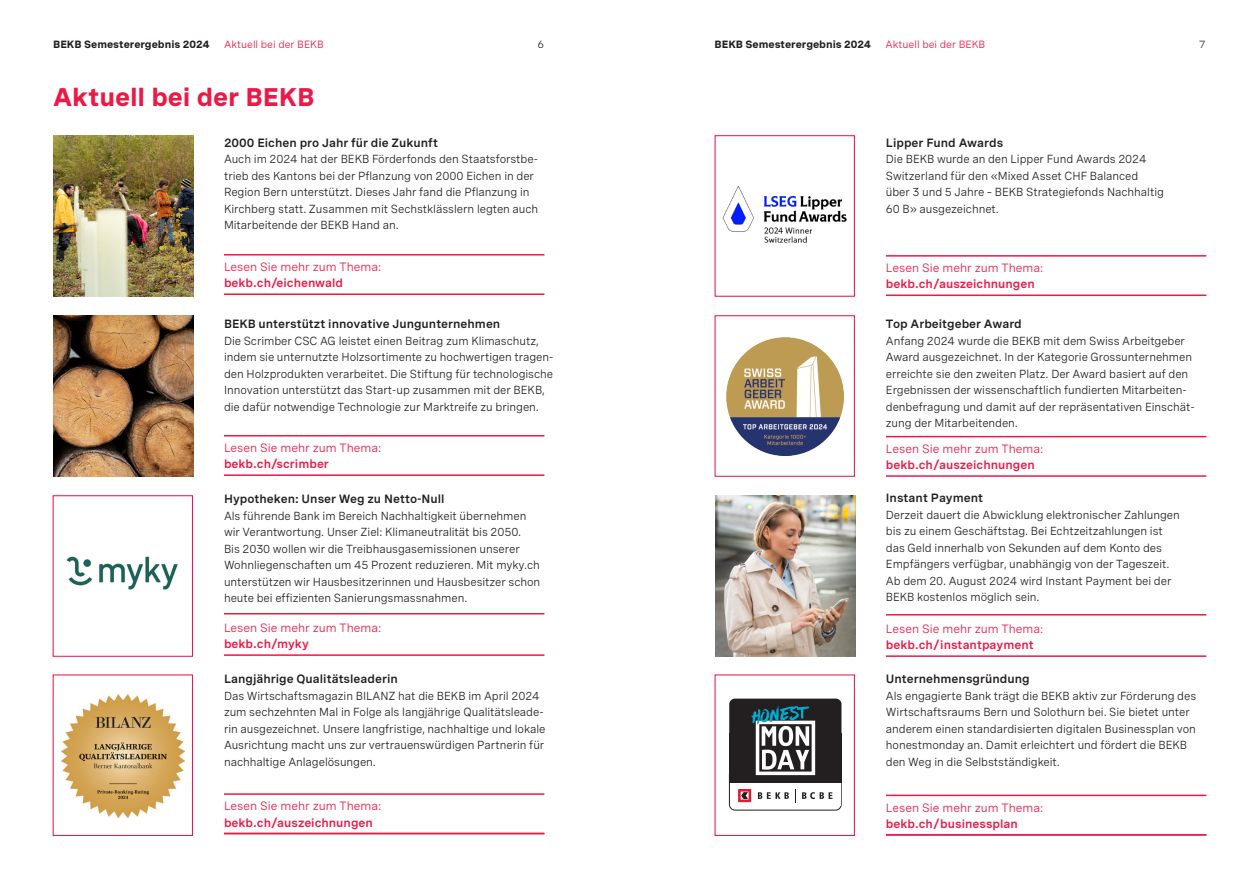
<style>
.page{position:relative;width:1259px;height:893px;background:#fff}
.page>*{position:absolute;margin:0;border:0;box-sizing:border-box;transform-origin:0 0}
.H1___17_Bold{font:700 25.5px "Spezia BEKB";letter-spacing:-.005em;color:#ed1845}
.H4___8___Semi_Bold{font:600 12px "Spezia BEKB";color:#231f20}
.t1{font:12px "Spezia BEKB";color:#ed1845}
.t2{font:600 12px "Spezia BEKB";color:#ed1845}
.Paragraph___9___Regular{font:11.7px/16.5px "Spezia BEKB";letter-spacing:-.005em;color:#231f20}
.t3{font:700 10.5px "Spezia BEKB";color:#231f20}
.t4{font:10.5px "Spezia BEKB";color:#ed1845}
.t5{font:10.5px "Spezia BEKB";color:#231f20}
</style>
<div class="page">
<img style="left:53px;top:135px;width:140px;height:162px">
<img style="left:722px;top:185px;width:125px;height:58px">
<div style="left:714px;top:135px;width:141px;height:162px;border:1px solid #ed1845"></div>
<hr style="left:224px;top:254px;width:320px;height:2px;background:#ed1845">
<hr style="left:886px;top:255px;width:320px;height:2px;background:#ed1845">
<hr style="left:224px;top:293px;width:320px;height:2px;background:#ed1845">
<hr style="left:886px;top:295px;width:320px;height:1px;background:#ed1845">
<img style="left:53px;top:315px;width:140px;height:162px">
<img style="left:726px;top:338px;width:117px;height:117px">
<div style="left:714px;top:315px;width:141px;height:162px;border:1px solid #ed1845"></div>
<hr style="left:224px;top:435px;width:320px;height:1px;background:#ed1845">
<hr style="left:886px;top:436px;width:320px;height:1px;background:#ed1845">
<hr style="left:224px;top:474px;width:320px;height:2px;background:#ed1845">
<hr style="left:886px;top:475px;width:320px;height:2px;background:#ed1845">
<img style="left:66px;top:556px;width:112px;height:34px">
<div style="left:53px;top:495px;width:140px;height:162px;border:1px solid #ed1845"></div>
<img style="left:715px;top:495px;width:140px;height:162px">
<hr style="left:224px;top:613px;width:320px;height:1px;background:#ed1845">
<hr style="left:886px;top:614px;width:320px;height:1px;background:#ed1845">
<hr style="left:224px;top:654px;width:320px;height:2px;background:#ed1845">
<hr style="left:886px;top:655px;width:320px;height:2px;background:#ed1845">
<img style="left:61px;top:694px;width:124px;height:124px">
<div style="left:53px;top:674px;width:140px;height:162px;border:1px solid #ed1845"></div>
<div style="left:729px;top:769px;width:112px;height:41px;border:1px solid #231f20;border-radius:6px"></div>
<div style="left:729px;top:733px;width:112px;height:50px;background:#231f20"></div>
<div style="left:729px;top:699px;width:112px;height:41px;background:#231f20;border-radius:6px"></div>
<div style="left:730px;top:783px;width:110px;height:23px;background:#fff"></div>
<svg style="left:738px;top:789px;width:13px;height:13px"></svg>
<svg style="left:795px;top:789px;width:1px;height:13px"></svg>
<svg style="left:758px;top:792px;width:31px;height:7px"></svg>
<svg style="left:802px;top:792px;width:30px;height:7px"></svg>
<svg style="left:751px;top:706px;width:64px;height:69px"></svg>
<div style="left:714px;top:674px;width:141px;height:162px;border:1px solid #ed1845"></div>
<hr style="left:224px;top:793px;width:320px;height:2px;background:#ed1845">
<hr style="left:886px;top:795px;width:320px;height:1px;background:#ed1845">
<hr style="left:224px;top:833px;width:320px;height:1px;background:#ed1845">
<hr style="left:886px;top:834px;width:320px;height:1px;background:#ed1845">
<p class="t3" style="left:53px;top:37px;width:158px">BEKB Semesterergebnis 2024</p>
<p class="t4" style="left:224px;top:37px;width:101px">Aktuell bei der BEKB</p>
<p class="t5" style="left:537px;top:37px;width:8px">6</p>
<p class="t3" style="left:714px;top:37px;width:158px">BEKB Semesterergebnis 2024</p>
<p class="t4" style="left:885px;top:37px;width:101px">Aktuell bei der BEKB</p>
<p class="t5" style="left:1199px;top:37px;width:8px">7</p>
<h1 class="H1___17_Bold" style="left:53px;top:77px;width:263px">Aktuell bei der BEKB</h1>
<h4 class="H4___8___Semi_Bold" style="left:224px;top:133px;width:216px">2000 Eichen pro Jahr für die Zukunft</h4>
<p class="Paragraph___9___Regular" style="left:224px;top:150px;width:316px">Auch im 2024 hat der BEKB Förderfonds den Staatsforstbe&shy;trieb des Kantons bei der Pflanzung von 2000 Eichen in der Region Bern unterstützt. Dieses Jahr fand die Pflanzung in Kirchberg statt. Zusammen mit Sechstklässlern legten auch Mitarbeitende der BEKB Hand an.</p>
<p class="H4___8___Semi_Bold" style="left:886px;top:133px;width:119px">Lipper Fund Awards</p>
<p class="Paragraph___9___Regular" style="left:886px;top:150px;width:279px">Die BEKB wurde an den Lipper Fund Awards 2024<br>Switzerland für den «Mixed Asset CHF Balanced über 3 und 5 Jahre – BEKB Strategiefonds Nachhaltig 60 B» ausgezeichnet.</p>
<p class="t1" style="left:224px;top:258px;width:159px">Lesen Sie mehr zum Thema:</p>
<p class="t1" style="left:886px;top:259px;width:159px">Lesen Sie mehr zum Thema:</p>
<p class="t2" style="left:224px;top:274px;width:121px">bekb.ch/eichenwald</p>
<p class="t2" style="left:886px;top:275px;width:150px">bekb.ch/auszeichnungen</p>
<h4 class="H4___8___Semi_Bold" style="left:224px;top:315px;width:278px">BEKB unterstützt innovative Jungunternehmen</h4>
<p class="Paragraph___9___Regular" style="left:224px;top:332px;width:331px">Die Scrimber CSC AG leistet einen Beitrag zum Klimaschutz, indem sie unternutzte Holzsortimente zu hochwertigen tragen&shy;den Holzprodukten verarbeitet. Die Stiftung für technologische Innovation unterstützt das Start-up zusammen mit der BEKB, die dafür notwendige Technologie zur Marktreife zu bringen.</p>
<p class="H4___8___Semi_Bold" style="left:886px;top:315px;width:137px">Top Arbeitgeber Award</p>
<p class="Paragraph___9___Regular" style="left:886px;top:332px;width:310px">Anfang 2024 wurde die BEKB mit dem Swiss Arbeitgeber Award ausgezeichnet. In der Kategorie Grossunternehmen erreichte sie den zweiten Platz. Der Award basiert auf den Ergebnissen der wissenschaftlich fundierten Mitarbeiten&shy;denbefragung und damit auf der repräsentativen Einschät&shy;zung der Mitarbeitenden.</p>
<p class="t1" style="left:224px;top:439px;width:159px">Lesen Sie mehr zum Thema:</p>
<p class="t1" style="left:886px;top:440px;width:159px">Lesen Sie mehr zum Thema:</p>
<p class="t2" style="left:224px;top:455px;width:106px">bekb.ch/scrimber</p>
<p class="t2" style="left:886px;top:456px;width:150px">bekb.ch/auszeichnungen</p>
<h4 class="H4___8___Semi_Bold" style="left:224px;top:490px;width:222px">Hypotheken: Unser Weg zu Netto-Null</h4>
<p class="Paragraph___9___Regular" style="left:224px;top:507px;width:318px">Als führende Bank im Bereich Nachhaltigkeit übernehmen wir Verantwortung. Unser Ziel: Klimaneutralität bis 2050.<br>Bis 2030 wollen wir die Treibhausgasemissionen unserer Wohnliegenschaften um 45 Prozent reduzieren. Mit myky.ch unterstützen wir Hausbesitzerinnen und Hausbesitzer schon heute bei effizienten Sanierungsmassnahmen.</p>
<p class="H4___8___Semi_Bold" style="left:886px;top:489px;width:99px">Instant Payment</p>
<p class="Paragraph___9___Regular" style="left:886px;top:506px;width:295px">Derzeit dauert die Abwicklung elektronischer Zahlungen bis zu einem Geschäftstag. Bei Echtzeitzahlungen ist das Geld innerhalb von Sekunden auf dem Konto des Empfängers verfügbar, unabhängig von der Tageszeit.<br>Ab dem 20. August 2024 wird Instant Payment bei der BEKB kostenlos möglich sein.</p>
<p class="t1" style="left:224px;top:619px;width:159px">Lesen Sie mehr zum Thema:</p>
<p class="t1" style="left:886px;top:620px;width:159px">Lesen Sie mehr zum Thema:</p>
<p class="t2" style="left:224px;top:635px;width:86px">bekb.ch/myky</p>
<p class="t2" style="left:886px;top:636px;width:149px">bekb.ch/instantpayment</p>
<h4 class="H4___8___Semi_Bold" style="left:224px;top:670px;width:175px">Langjährige Qualitätsleaderin</h4>
<p class="Paragraph___9___Regular" style="left:224px;top:686px;width:323px">Das Wirtschaftsmagazin BILANZ hat die BEKB im April 2024 zum sechzehnten Mal in Folge als langjährige Qualitätsleade&shy;rin ausgezeichnet. Unsere langfristige, nachhaltige und lokale Ausrichtung macht uns zur vertrauenswürdigen Partnerin für nachhaltige Anlagelösungen.</p>
<p class="H4___8___Semi_Bold" style="left:886px;top:670px;width:145px">Unternehmensgründung</p>
<p class="Paragraph___9___Regular" style="left:886px;top:686px;width:312px">Als engagierte Bank trägt die BEKB aktiv zur Förderung des Wirtschaftsraums Bern und Solothurn bei. Sie bietet unter anderem einen standardisierten digitalen Businessplan von honestmonday an. Damit erleichtert und fördert die BEKB den Weg in die Selbstständigkeit.</p>
<p class="t1" style="left:224px;top:797px;width:159px">Lesen Sie mehr zum Thema:</p>
<p class="t1" style="left:886px;top:798px;width:159px">Lesen Sie mehr zum Thema:</p>
<p class="t2" style="left:224px;top:813px;width:150px">bekb.ch/auszeichnungen</p>
<p class="t2" style="left:886px;top:815px;width:134px">bekb.ch/businessplan</p>
</div>
